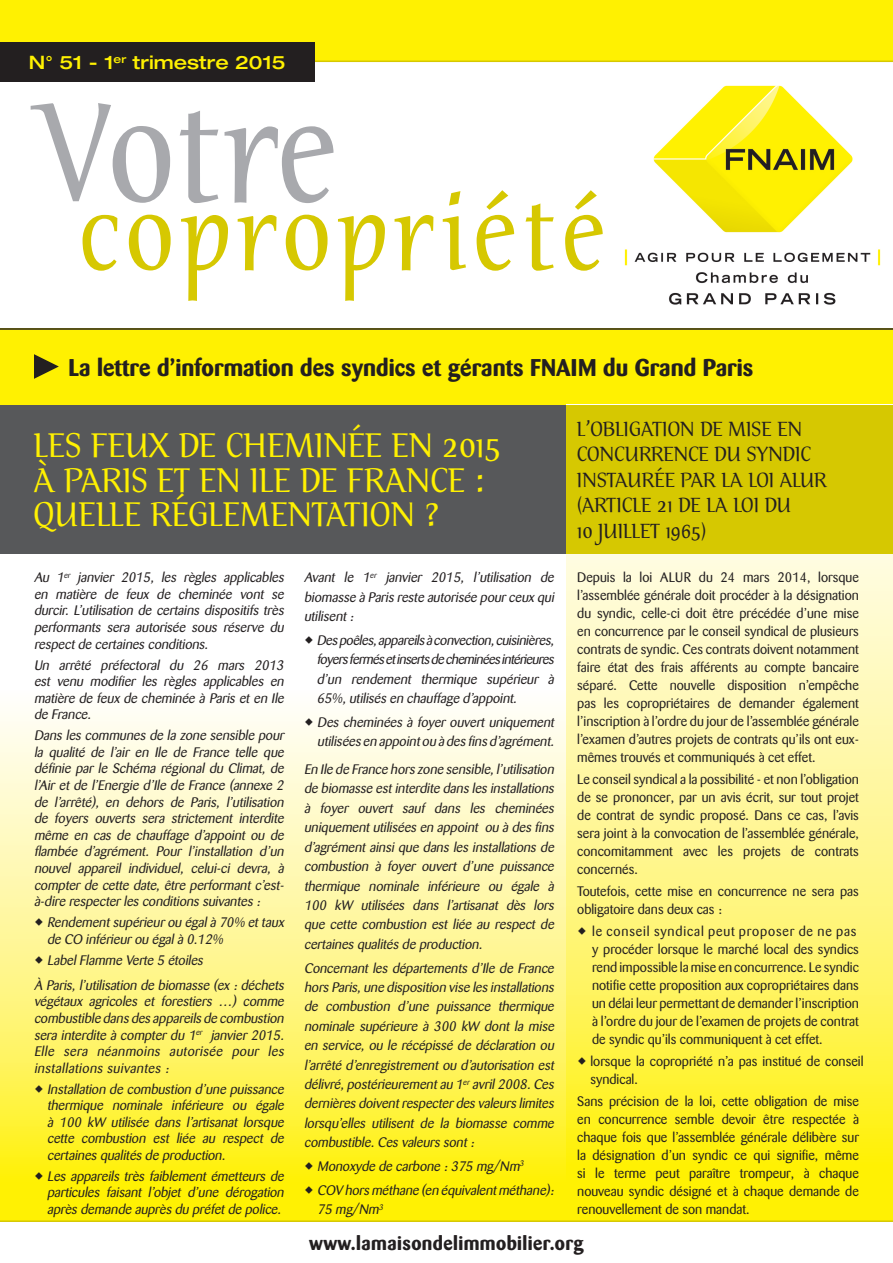
<style>
.page{position:relative;width:893px;height:1263px;background:#fff}
.page>*{position:absolute;margin:0;border:0;box-sizing:border-box;transform-origin:0 0}
.t1{font:154.2px "Tarquinius";letter-spacing:-.01em;color:#a8a9ad}
.t2{font:112.05px "Tarquinius";letter-spacing:.04em;color:#d6c801}
.t3{font:37.5px/34.5px "Tarquinius";color:#fff101}
.t4{font:700 24px "Barmeno";color:#231f20}
.t5{font:22.5px/25.5px "Tarquinius";color:#231f20}
.t6{font:700 19.5px "Barmeno";letter-spacing:.02em;color:#231f20}
.t7{font:500 expanded 18.6px "Helvetica Neue";color:#fff101}
.t8{font:italic 13.65px/16.6px "Barmeno";color:#231f20;text-align:justify}
.t9{font:13.65px/18px "Barmeno";color:#231f20;text-align:justify}
</style>
<div class="page">
<div style="left:0;top:328px;width:893px;height:77px;background:#fff101"></div>
<div style="left:0;top:0;width:893px;height:61px;background:#fff101"></div>
<hr style="left:0;top:328px;width:893px;height:2px;background:#231f20">
<hr style="left:0;top:61px;width:893px;height:1px;background:#d6c801">
<div style="left:0;top:43px;width:315px;height:39px;background:#231f20"></div>
<svg style="left:34px;top:354px;width:25px;height:25px"></svg>
<svg style="left:0;top:653px;width:567px;height:567px;background:#fff790"></svg>
<svg style="left:567px;top:553px;width:326px;height:667px;background:#fef579"></svg>
<hr style="left:0;top:1220px;width:893px;height:2px;background:#d6c801">
<div style="left:0;top:405px;width:587px;height:148px;background:#57585a"></div>
<div style="left:567px;top:405px;width:326px;height:148px;background:#d6c801"></div>
<img style="left:624px;top:85px;width:257px;height:220px">
<svg style="left:305px;top:718px;width:8px;height:7px"></svg>
<svg style="left:305px;top:1162px;width:8px;height:8px"></svg>
<svg style="left:305px;top:1186px;width:8px;height:7px"></svg>
<svg style="left:578px;top:927px;width:8px;height:8px"></svg>
<svg style="left:578px;top:1057px;width:8px;height:8px"></svg>
<svg style="left:35px;top:918px;width:8px;height:8px"></svg>
<svg style="left:35px;top:956px;width:8px;height:7px"></svg>
<svg style="left:35px;top:1085px;width:8px;height:7px"></svg>
<svg style="left:35px;top:1172px;width:8px;height:8px"></svg>
<p class="t7" style="left:29px;top:51px;width:258px">N° 51 - 1<sup>er</sup> trimestre 2015</p>
<p class="t1" style="left:34px;top:66px;width:309px">Votre</p>
<p class="t2" style="left:80px;top:171px;width:530px">copropriété</p>
<p class="t4" style="left:69px;top:353px;width:686px">La lettre d’information des syndics et gérants FNAIM du Grand Paris</p>
<p class="t3" style="left:34px;top:430px;width:469px">LES FEUX DE CHEMINÉE EN 2015<br>À PARIS ET EN ILE DE FRANCE :<br>QUELLE RÉGLEMENTATION ?</p>
<p class="t5" style="left:577px;top:417px;width:251px">L’OBLIGATION DE MISE EN<br>CONCURRENCE DU SYNDIC<br>INSTAURÉE PAR LA LOI ALUR (ARTICLE 21 DE LA LOI DU<br>10 JUILLET 1965)</p>
<p class="t8" style="left:304px;top:568px;width:254px;line-height:19.4px">Avant le 1<sup>er</sup> janvier 2015, l’utilisation de biomasse à Paris reste autorisée pourceux qui utilisent:</p>
<p class="t8" style="left:317px;top:630px;width:241px;line-height:19.4px">Despoêles,appareilsàconvection,cuisinières, foyersfermésetinsertsdecheminéesintérieures d’un rendement thermique supérieur à 65%,utilisés en chauffage d’appoint.</p>
<p class="t8" style="left:317px;top:712px;width:241px;line-height:19.4px">Des cheminées à foyer ouvert uniquement utilisées en appointou à des fins d’agrément.</p>
<p class="t8" style="left:304px;top:760px;width:254px;line-height:19.4px">En Ile de France hors zone sensible,l’utilisation de biomasse estinterdite dans les installations à foyer ouvert sauf dans les cheminées uniquementutilisées en appoint ou à des fins d’agrément ainsi que dans les installations de combustion à foyer ouvert d’une puissance thermique nominale inférieure ou égale à 100 kW utilisées dans l’artisanat dès lors que cette combustion est liée au respect de certaines qualités de production.</p>
<p class="t8" style="left:304px;top:958px;width:254px;line-height:19.4px">Concernant les départements d’Ile de France hors Paris,une disposition vise les installations de combustion d’une puissance thermique nominale supérieure à 300 kW dont la mise en service, ou le récépissé de déclaration ou l’arrêté d’enregistrement ou d’autorisation est délivré,postérieurementau 1<sup>er</sup> avril2008.Ces dernières doiventrespecterdes valeurs limites lorsqu’elles utilisent de la biomasse comme combustible.Ces valeurs sont:</p>
<p class="t8" style="left:317px;top:1158px;width:210px">Monoxyde de carbone :375 mg/Nm<sup>3</sup></p>
<p class="t8" style="left:317px;top:1180px;width:241px;line-height:19.4px">COV hors méthane (en équivalentméthane):<br>75 mg/Nm<sup>3</sup></p>
<p class="t8" style="left:34px;top:569px;width:254px">Au 1<sup>er</sup> janvier 2015, les règles applicables en matière de feux de cheminée vont se durcir. L’utilisation de certains dispositifs très performants sera autorisée sous réserve du respectde certaines conditions.</p>
<p class="t8" style="left:34px;top:657px;width:254px">Un arrêté préfectoral du 26 mars 2013 est venu modifier les règles applicables en matière de feux de cheminée à Paris et en Ile de France.</p>
<p class="t8" style="left:34px;top:727px;width:254px">Dans les communes de la zone sensible pour la qualité de l’air en Ile de France telle que définie par le Schéma régional du Climat, de l’Air et de l’Energie d’Ile de France (annexe 2 de l’arrêté), en dehors de Paris, l’utilisation de foyers ouverts sera strictement interdite même en cas de chauffage d’appoint ou de flambée d’agrément. Pour l’installation d’un nouvel appareil individuel, celui-ci devra, à compter de cette date, être performant c’est&shy;à-dire respecterles conditions suivantes :</p>
<p class="t8" style="left:47px;top:914px;width:241px">Rendementsupérieurou égalà 70% ettaux de CO inférieurou égalà 0.12%</p>
<p class="t8" style="left:47px;top:952px;width:160px">LabelFlamme Verte 5 étoiles</p>
<p class="t8" style="left:34px;top:977px;width:254px">À Paris, l’utilisation de biomasse (ex : déchets végétaux agricoles et forestiers …) comme combustible dans des appareils de combustion sera interdite à compter du 1<sup>er</sup> janvier 2015.<br>Elle sera néanmoins autorisée pour les installations suivantes :</p>
<p class="t8" style="left:47px;top:1081px;width:241px">Installation de combustion d’une puissance thermique nominale inférieure ou égale à 100 kW utilisée dans l’artisanat lorsque cette combustion est liée au respect de certaines qualités de production.</p>
<p class="t8" style="left:47px;top:1168px;width:241px">Les appareils très faiblement émetteurs de particules faisant l’objet d’une dérogation après demande auprès du préfetde police.</p>
<p class="t9" style="left:577px;top:569px;width:283px">Depuis la loi ALUR du 24 mars 2014, lorsque l’assemblée générale doit procéder à la désignation du syndic, celle-ci doit être précédée d’une mise en concurrence par le conseil syndical de plusieurs contrats de syndic. Ces contrats doivent notamment faire état des frais afférents au compte bancaire séparé. Cette nouvelle disposition n’empêche pas les copropriétaires de demander également l’inscription à l’ordre du jour de l’assemblée générale l’examen d’autres projets de contrats qu’ils ont eux&shy;mêmes trouvés et communiqués à cet effet.</p>
<p class="t9" style="left:577px;top:770px;width:283px">Le conseil syndical a la possibilité - et non l’obligation de se prononcer, par un avis écrit, sur tout projet de contrat de syndic proposé. Dans ce cas, l’avis sera joint à la convocation de l’assemblée générale, concomitamment avec les projets de contrats concernés.</p>
<p class="t9" style="left:577px;top:882px;width:283px">Toutefois, cette mise en concurrence ne sera pas obligatoire dans deux cas :</p>
<p class="t9" style="left:592px;top:922px;width:268px;text-align:left">le conseil syndical peut proposer de ne pas y procéder lorsque le marché local des syndics rend impossible la mise en concurrence. Le syndic notifie cette proposition aux copropriétaires dans un délai leur permettant de demander l’inscription à l’ordre du jour de l’examen de projets de contrat de syndic qu’ils communiquent à cet effet.</p>
<p class="t9" style="left:590px;top:1052px;width:275px">lorsque la copropriété n’a pas institué de conseil syndical.</p>
<p class="t9" style="left:577px;top:1093px;width:283px">Sans précision de la loi, cette obligation de mise en concurrence semble devoir être respectée à chaque fois que l’assemblée générale délibère sur la désignation d’un syndic ce qui signifie, même si le terme peut paraître trompeur, à chaque nouveau syndic désigné et à chaque demande de renouvellement de son mandat.</p>
<p class="t6" style="left:309px;top:1231px;width:276px">www.lamaisondelimmobilier.org</p>
</div>
